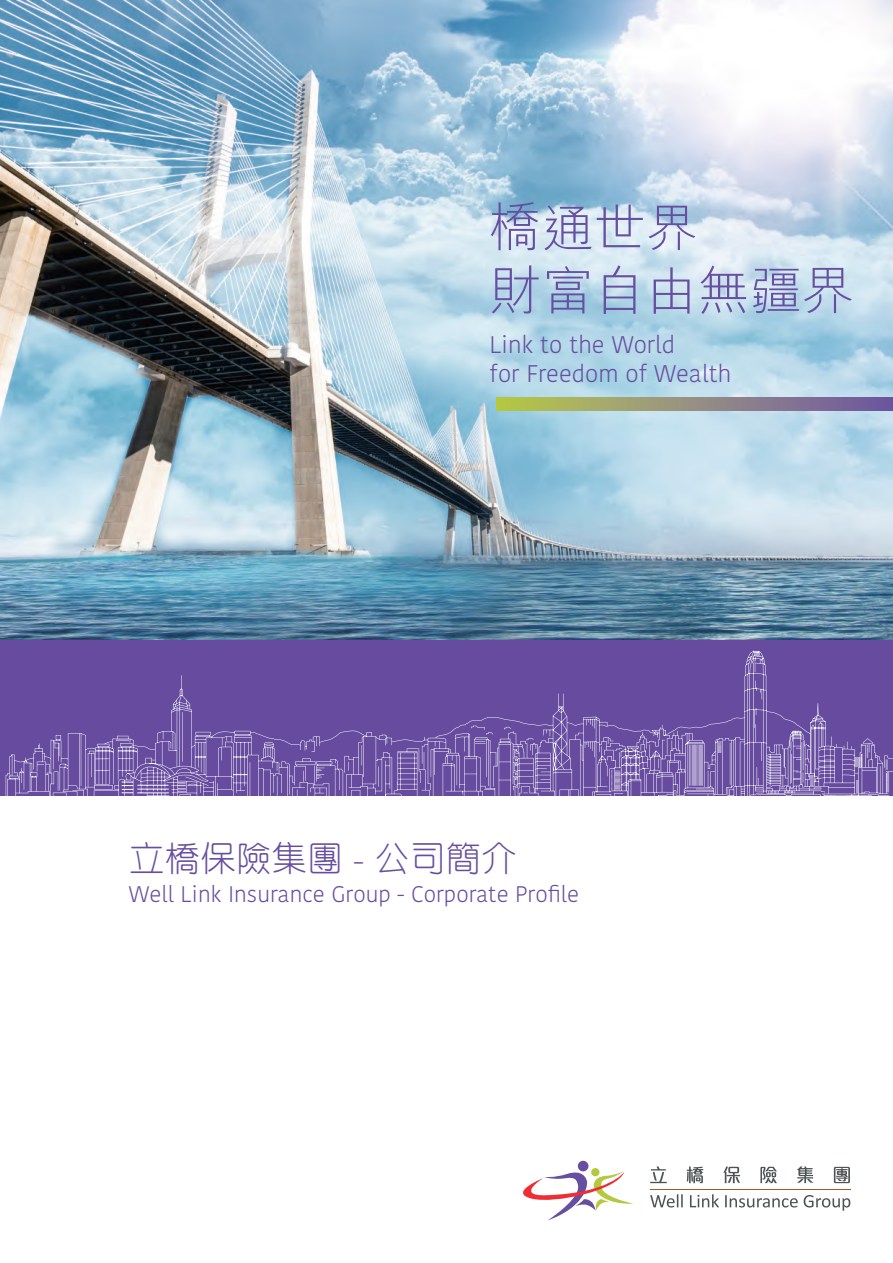
<style>
.page{position:relative;width:893px;height:1263px;background:#fff}
.page>*{position:absolute;margin:0;border:0;box-sizing:border-box;transform-origin:0 0}
.t1{font:300 52.5px/63px "M Hei HK";color:#664ea0}
.t2{font:500 35.25px "C Yuen HK Semi";color:#664ea0}
.t3{font:300 24px/28.8px "Kohinoor Devanagari";color:#664ea0}
.t4{font:300 22.5px "Kohinoor Devanagari";color:#664ea0}
.s1{font-size:51.45px}
.s2{font-size:36px}
</style>
<div class="page">
<img style="left:0;top:0;width:893px;height:640px">
<div style="left:0;top:640px;width:893px;height:156px;background:#664b9f"></div>
<svg style="left:5px;top:650px;width:888px;height:146px"></svg>
<div style="left:578px;top:1161px;width:10px;height:10px;background:#664ea0;border-radius:50%"></div>
<svg style="left:523px;top:1167px;width:111px;height:53px"></svg>
<hr style="left:650px;top:1189px;width:200px;height:1px;background:#9f5830">
<svg style="left:650px;top:1166px;width:17px;height:17px"></svg>
<svg style="left:687px;top:1166px;width:16px;height:17px"></svg>
<svg style="left:723px;top:1166px;width:17px;height:17px"></svg>
<svg style="left:760px;top:1167px;width:17px;height:16px"></svg>
<svg style="left:797px;top:1166px;width:16px;height:17px"></svg>
<svg style="left:834px;top:1167px;width:16px;height:16px"></svg>
<svg style="left:650px;top:1194px;width:33px;height:13px"></svg>
<svg style="left:690px;top:1194px;width:29px;height:13px"></svg>
<svg style="left:725px;top:1195px;width:73px;height:12px"></svg>
<svg style="left:804px;top:1195px;width:46px;height:16px"></svg>
<svg style="left:496px;top:398px;width:397px;height:13px;background:#948e7b"></svg>
<h1 class="t1" style="left:490px;top:194px;width:366px">橋<span class="s1">通</span>世<span class="s1">界<br></span>財<span class="s1">富</span>自<span class="s1">由</span>無<span class="s1">疆</span>界</h1>
<p class="t3" style="left:490px;top:330px;width:243px">Link to the World<br>for Freedom of Wealth</p>
<h2 class="t2" style="left:129px;top:835px;width:390px"><span class="s2">立</span>橋<span class="s2">保</span>險<span class="s2">集</span>團 - 公<span class="s2">司</span>簡<span class="s2">介</span></h2>
<p class="t4" style="left:129px;top:881px;width:452px">Well Link Insurance Group - Corporate Profile</p>
</div>
